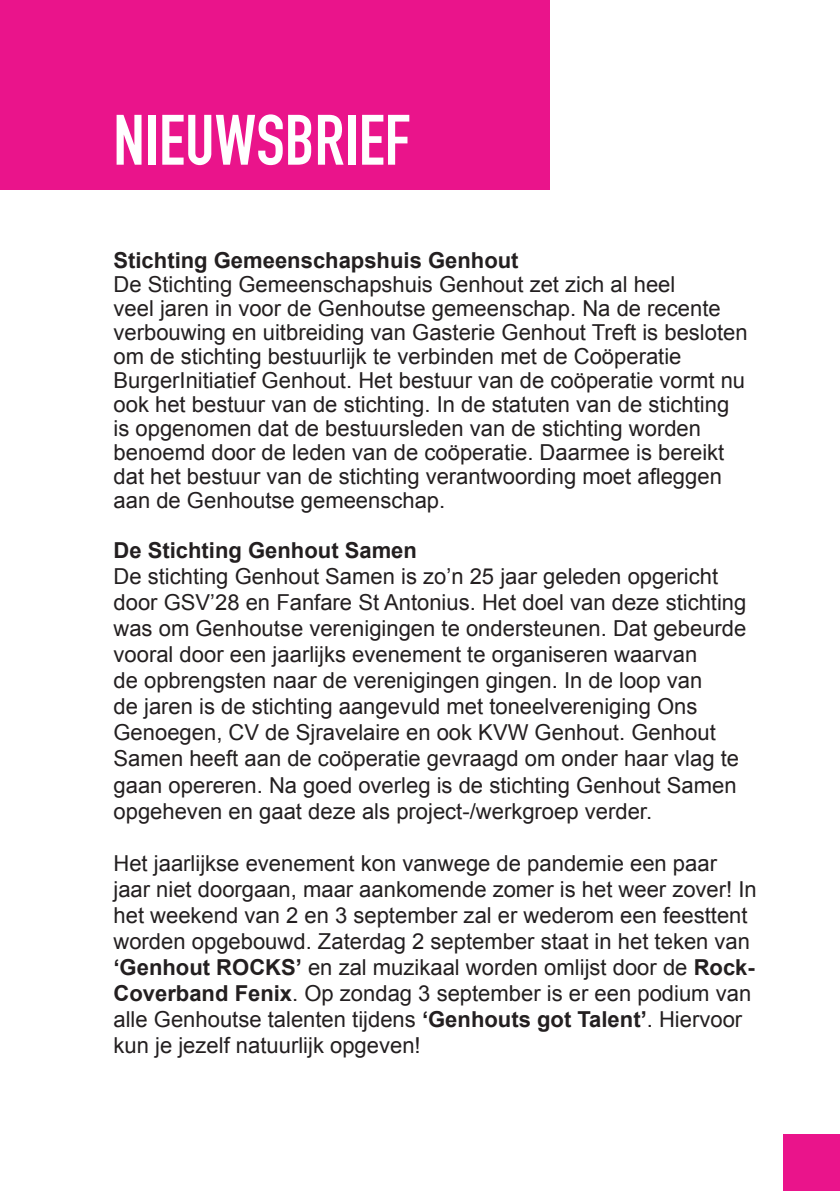
<style>
.page{position:relative;width:840px;height:1191px;background:#fff}
.page>*{position:absolute;margin:0;border:0;box-sizing:border-box;transform-origin:0 0}
.t1{font:700 70px "DIN Condensed";color:#fff}
.t2{font:22px/26px "Arial";color:#231f20}
.t3{font:700 22px "Arial";color:#231f20}
.s1{font-weight:700}
</style>
<div class="page">
<div style="left:0;top:0;width:549px;height:190px;background:#ea148b"></div>
<div style="left:782px;top:1134px;width:57px;height:57px;background:#ea148b"></div>
<p class="t1" style="left:113px;top:93px;width:298px">NIEUWSBRIEF</p>
<p class="t3" style="left:113px;top:246px;width:406px">Stichting Gemeenschapshuis Genhout</p>
<p class="t2" style="left:113px;top:273px;width:635px;line-height:24px">De Stichting Gemeenschapshuis Genhout zet zich al heel<br>veel jaren in voor de Genhoutse gemeenschap. Na de recente verbouwing en uitbreiding van Gasterie Genhout Treft is besloten om de stichting bestuurlijk te verbinden met de Coöperatie BurgerInitiatief Genhout. Het bestuur van de coöperatie vormt nu ook het bestuur van de stichting. In de statuten van de stichting is opgenomen dat de bestuursleden van de stichting worden benoemd door de leden van de coöperatie. Daarmee is bereikt dat het bestuur van de stichting verantwoording moet afleggen aan de Genhoutse gemeenschap.</p>
<p class="t3" style="left:113px;top:536px;width:305px">De Stichting Genhout Samen</p>
<p class="t2" style="left:113px;top:564px;width:634px">De stichting Genhout Samen is zo’n 25 jaar geleden opgericht door GSV’28 en Fanfare St Antonius. Het doel van deze stichting was om Genhoutse verenigingen te ondersteunen. Dat gebeurde vooral door een jaarlijks evenement te organiseren waarvan<br>de opbrengsten naar de verenigingen gingen. In de loop van<br>de jaren is de stichting aangevuld met toneelvereniging Ons Genoegen, CV de Sjravelaire en ook KVW Genhout. Genhout Samen heeft aan de coöperatie gevraagd om onder haar vlag te gaan opereren. Na goed overleg is de stichting Genhout Samen opgeheven en gaat deze als project-/werkgroep verder.</p>
<p class="t2" style="left:113px;top:850px;width:644px">Het jaarlijkse evenement kon vanwege de pandemie een paar jaar niet doorgaan, maar aankomende zomer is het weer zover! In het weekend van 2 en 3 september zal er wederom een feesttent worden opgebouwd. Zaterdag 2 september staat in het teken van <span class="s1">‘Genhout ROCKS’</span> en zal muzikaal worden omlijst door de <span class="s1">Rock-Coverband Fenix</span>. Op zondag 3 september is er een podium van alle Genhoutse talenten tijdens <span class="s1">‘Genhouts got Talent’</span>. Hiervoor kun je jezelf natuurlijk opgeven!</p>
</div>
